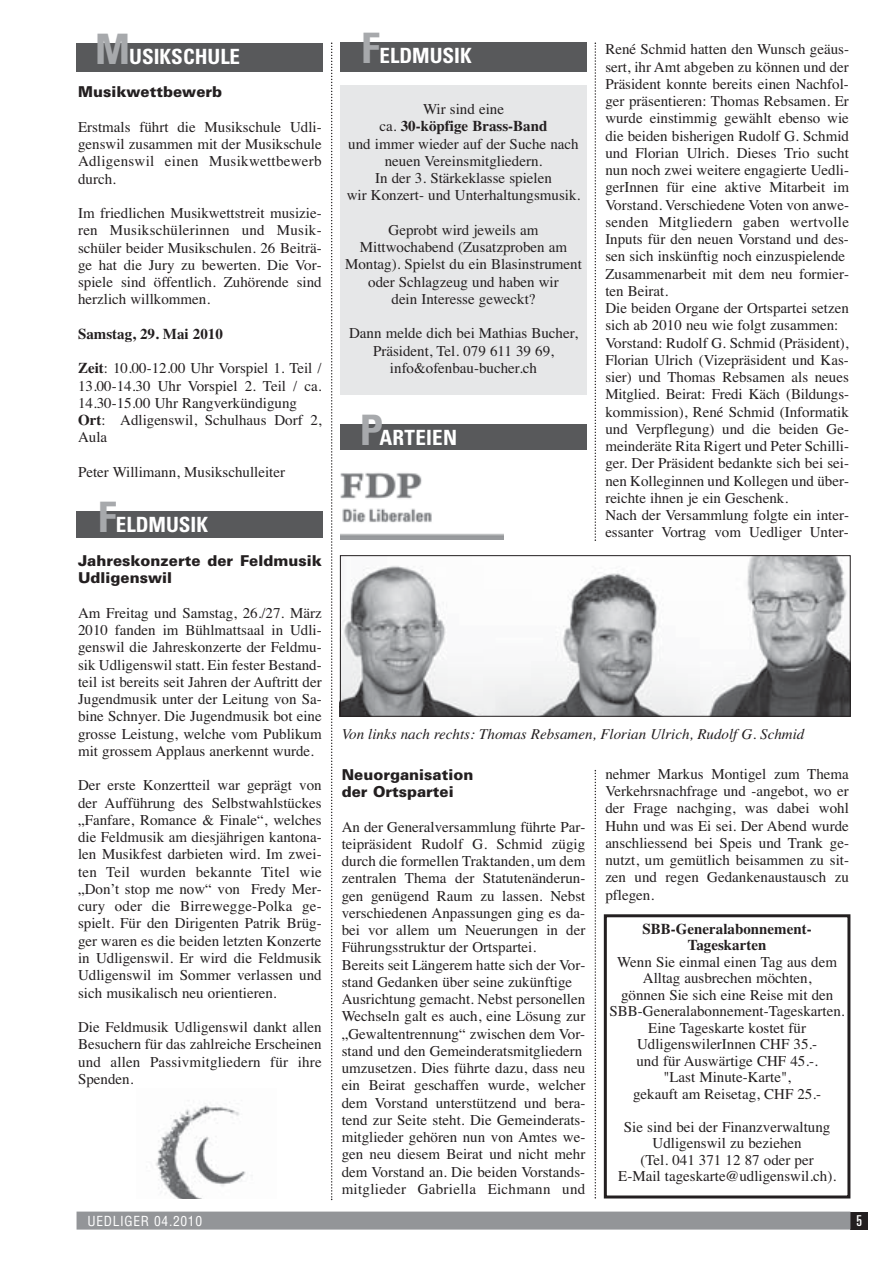
<style>
.page{position:relative;width:893px;height:1263px;background:#fff}
.page>*{position:absolute;margin:0;border:0;box-sizing:border-box;transform-origin:0 0}
.t1{font:700 condensed 21px "Univers";color:#fff}
.t2{font:15px/17.2px "Times";color:#231f20;text-align:justify}
.t3{font:900 15px/17.2px "Univers";color:#231f20}
.t4{font:italic 15px "Times";color:#231f20}
.t5{font:700 15px/16.5px "Times";color:#231f20;text-align:center}
.t6{font:ultra-condensed 15px "Univers";color:#fff}
.t7{font:condensed 13.5px "Helvetica";letter-spacing:.05em;color:#fff}
.s1{font-size:42px;color:#a7a9ac}
.s2{font-weight:700}
</style>
<div class="page">
<div style="left:850px;top:1212px;width:18px;height:17px;background:#231f20"></div>
<div style="left:77px;top:1211px;width:773px;height:18px;background:#939598"></div>
<svg style="left:331px;top:43px;width:1px;height:1157px"></svg>
<div style="left:604px;top:914px;width:246px;height:284px;border:3px solid #231f20"></div>
<img style="left:340px;top:472px;width:163px;height:67px">
<svg style="left:595px;top:43px;width:1px;height:498px"></svg>
<svg style="left:595px;top:770px;width:1px;height:428px"></svg>
<div style="left:77px;top:43px;width:246px;height:29px;background:#58595b"></div>
<div style="left:77px;top:511px;width:246px;height:27px;background:#58595b"></div>
<div style="left:340px;top:43px;width:247px;height:29px;background:#58595b"></div>
<img style="left:156px;top:1102px;width:96px;height:96px">
<div style="left:340px;top:85px;width:247px;height:310px;background:#e6e7e8"></div>
<div style="left:340px;top:425px;width:247px;height:25px;background:#58595b"></div>
<img style="left:340px;top:557px;width:510px;height:160px">
<div style="left:340px;top:555px;width:510px;height:161px;border:1px solid #231f20"></div>
<h1 class="t1" style="left:95px;top:48px;width:146px"><span class="s1">M</span>USIKSCHULE</h1>
<p class="t3" style="left:78px;top:85px;width:146px">Musikwettbewerb</p>
<p class="t2" style="left:78px;top:120px;width:245px">Erstmals führt die Musikschule Udli&shy;genswil zusammen mit der Musikschule Adligenswil einen Musikwettbewerb durch.</p>
<p class="t2" style="left:78px;top:206px;width:245px">Im friedlichen Musikwettstreit musizie&shy;ren Musikschülerinnen und Musik&shy;schüler beider Musikschulen. 26 Beiträ&shy;ge hat die Jury zu bewerten. Die Vor&shy;spiele sind öffentlich. Zuhörende sind herzlich willkommen.</p>
<p class="t5" style="left:78px;top:327px;width:146px">Samstag, 29. Mai 2010</p>
<p class="t2" style="left:78px;top:361px;width:245px;text-align:left"><span class="s2">Zeit</span>: 10.00-12.00 Uhr Vorspiel 1. Teil /<br>13.00-14.30 Uhr Vorspiel 2. Teil / ca.<br>14.30-15.00 Uhr Rangverkündigung<br><span class="s2">Ort</span>: Adligenswil, Schulhaus Dorf 2,<br>Aula</p>
<p class="t2" style="left:78px;top:465px;width:209px">Peter Willimann, Musikschulleiter</p>
<h1 class="t1" style="left:98px;top:516px;width:112px"><span class="s1">F</span>ELDMUSIK</h1>
<p class="t3" style="left:78px;top:554px;width:245px">Jahreskonzerte der Feldmusik<br>Udligenswil</p>
<p class="t2" style="left:78px;top:606px;width:245px">Am Freitag und Samstag, 26./27. März 2010 fanden im Bühlmattsaal in Udli&shy;genswil die Jahreskonzerte der Feldmu&shy;sik Udligenswil statt. Ein fester Bestand&shy;teil ist bereits seit Jahren der Auftritt der Jugendmusik unter der Leitung von Sa&shy;bine Schnyer. Die Jugendmusik bot eine grosse Leistung, welche vom Publikum mit grossem Applaus anerkennt wurde.</p>
<p class="t2" style="left:78px;top:778px;width:245px">Der erste Konzertteil war geprägt von der Aufführung des Selbstwahlstückes „Fanfare, Romance &amp; Finale“, welches die Feldmusik am diesjährigen kantona&shy;len Musikfest darbieten wird. Im zwei&shy;ten Teil wurden bekannte Titel wie „Don’t stop me now“ von Fredy Mer&shy;cury oder die Birrewegge-Polka ge&shy;spielt. Für den Dirigenten Patrik Brüg&shy;ger waren es die beiden letzten Konzerte in Udligenswil. Er wird die Feldmusik Udligenswil im Sommer verlassen und sich musikalisch neu orientieren.</p>
<p class="t2" style="left:78px;top:1020px;width:245px">Die Feldmusik Udligenswil dankt allen Besuchern für das zahlreiche Erscheinen und allen Passivmitgliedern für ihre Spenden.</p>
<p class="t7" style="left:87px;top:1215px;width:116px">UEDLIGER 04.2010</p>
<h1 class="t1" style="left:361px;top:48px;width:112px"><span class="s1">F</span>ELDMUSIK</h1>
<p class="t2" style="left:347px;top:102px;width:235px;text-align:center">Wir sind eine<br>ca. <span class="s2">30-köpfige Brass-Band<br></span>und immer wieder auf der Suche nach neuen Vereinsmitgliedern.<br>In der 3. Stärkeklasse spielen<br>wir Konzert- und Unterhaltungsmusik.</p>
<p class="t2" style="left:345px;top:223px;width:238px;text-align:center">Geprobt wird jeweils am<br>Mittwochabend (Zusatzproben am<br>Montag). Spielst du ein Blasinstrument oder Schlagzeug und haben wir<br>dein Interesse geweckt?</p>
<p class="t2" style="left:349px;top:326px;width:230px;text-align:center">Dann melde dich bei Mathias Bucher,<br>Präsident, Tel. 079 611 39 69, info&amp;ofenbau-bucher.ch</p>
<h1 class="t1" style="left:360px;top:429px;width:99px"><span class="s1">P</span>ARTEIEN</h1>
<p class="t2" style="left:605px;top:42px;width:245px;text-align:left">René Schmid hatten den Wunsch geäus&shy;sert, ihr Amt abgeben zu können und der Präsident konnte bereits einen Nachfol&shy;ger präsentieren: Thomas Rebsamen. Er wurde einstimmig gewählt ebenso wie die beiden bisherigen Rudolf G. Schmid und Florian Ulrich. Dieses Trio sucht nun noch zwei weitere engagierte Uedli&shy;gerInnen für eine aktive Mitarbeit im Vorstand. Verschiedene Voten von anwe&shy;senden Mitgliedern gaben wertvolle Inputs für den neuen Vorstand und des&shy;sen sich inskünftig noch einzuspielende Zusammenarbeit mit dem neu formier&shy;ten Beirat.<br>Die beiden Organe der Ortspartei setzen sich ab 2010 neu wie folgt zusammen:<br>Vorstand: Rudolf G. Schmid (Präsident), Florian Ulrich (Vizepräsident und Kas&shy;sier) und Thomas Rebsamen als neues Mitglied. Beirat: Fredi Käch (Bildungs&shy;kommission), René Schmid (Informatik und Verpflegung) und die beiden Ge&shy;meinderäte Rita Rigert und Peter Schilli&shy;ger. Der Präsident bedankte sich bei sei&shy;nen Kolleginnen und Kollegen und über&shy;reichte ihnen je ein Geschenk.<br>Nach der Versammlung folgte ein inter&shy;essanter Vortrag vom Uedliger Unter-</p>
<p class="t4" style="left:342px;top:728px;width:464px">Von links nach rechts: Thomas Rebsamen, Florian Ulrich, Rudolf G. Schmid</p>
<p class="t3" style="left:342px;top:767px;width:133px">Neuorganisation der Ortspartei</p>
<p class="t2" style="left:342px;top:819px;width:245px;text-align:left">An der Generalversammlung führte Par&shy;teipräsident Rudolf G. Schmid zügig durch die formellen Traktanden, um dem zentralen Thema der Statutenänderun&shy;gen genügend Raum zu lassen. Nebst verschiedenen Anpassungen ging es da&shy;bei vor allem um Neuerungen in der Führungsstruktur der Ortspartei.<br>Bereits seit Längerem hatte sich der Vor&shy;stand Gedanken über seine zukünftige Ausrichtung gemacht. Nebst personellen Wechseln galt es auch, eine Lösung zur „Gewaltentrennung“ zwischen dem Vor&shy;stand und den Gemeinderatsmitgliedern umzusetzen. Dies führte dazu, dass neu ein Beirat geschaffen wurde, welcher dem Vorstand unterstützend und bera&shy;tend zur Seite steht. Die Gemeinderats&shy;mitglieder gehören nun von Amtes we&shy;gen neu diesem Beirat und nicht mehr dem Vorstand an. Die beiden Vorstands&shy;mitglieder Gabriella Eichmann und</p>
<p class="t2" style="left:605px;top:767px;width:245px">nehmer Markus Montigel zum Thema Verkehrsnachfrage und -angebot, wo er der Frage nachging, was dabei wohl Huhn und was Ei sei. Der Abend wurde anschliessend bei Speis und Trank ge&shy;nutzt, um gemütlich beisammen zu sit&shy;zen und regen Gedankenaustausch zu pflegen.</p>
<p class="t5" style="left:643px;top:921px;width:171px">SBB-Generalabonnement-<br>Tageskarten</p>
<p class="t2" style="left:610px;top:955px;width:237px;line-height:16.5px;text-align:center">Wenn Sie einmal einen Tag aus dem<br>Alltag ausbrechen möchten,<br>gönnen Sie sich eine Reise mit den<br>SBB-Generalabonnement-Tageskarten.<br>Eine Tageskarte kostet für<br>UdligenswilerInnen CHF 35.-<br>und für Auswärtige CHF 45.-.<br>"Last Minute-Karte",<br>gekauft am Reisetag, CHF 25.-</p>
<p class="t2" style="left:618px;top:1120px;width:219px;line-height:16.5px;text-align:center">Sie sind bei der Finanzverwaltung<br>Udligenswil zu beziehen<br>(Tel. 041 371 12 87 oder per<br>E-Mail tageskarte@udligenswil.ch).</p>
<p class="t6" style="left:856px;top:1215px;width:7px">5</p>
</div>
